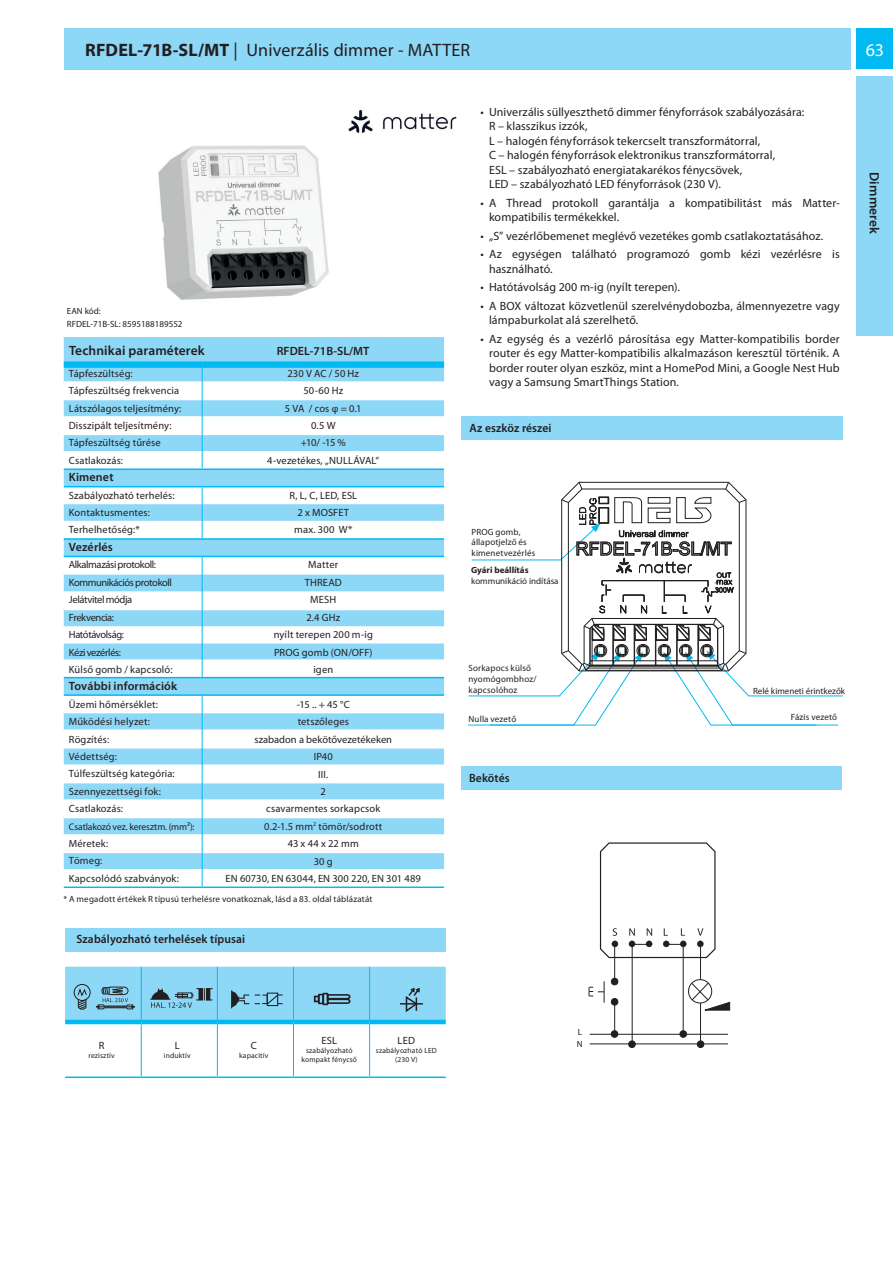
<style>
.page{position:relative;width:893px;height:1263px;background:#fff}
.page>*{position:absolute;margin:0;border:0;box-sizing:border-box;transform-origin:0 0}
.t1{font:18px "Myriad Pro";letter-spacing:.005em;color:#231f20}
.t2{font:700 18px "Myriad Pro";letter-spacing:.005em;color:#231f20}
.t3{font:18px "Myriad Pro";color:#fff}
.t4{font:600 13.5px "Myriad Pro";letter-spacing:.01em;color:#231f20}
.t5{font:12px/14.4px "Myriad Pro";letter-spacing:.01em;color:#231f20}
.t6{font:600 12px "Myriad Pro";letter-spacing:.01em;color:#231f20}
.t7{font:10.5px/17.4px "Myriad Pro";letter-spacing:.01em;color:#231f20;text-align:center}
.t8{font:10.5px/17.4px "Myriad Pro";letter-spacing:-.035em;color:#231f20}
.t9{font:9.6px "Myriad Pro";letter-spacing:-.01em;color:#231f20}
.t10{font:9px/10.8px "Myriad Pro";letter-spacing:.015em;color:#231f20}
.t11{font:700 9px "Myriad Pro";color:#231f20}
.t12{font:7.5px/9px "Myriad Pro";letter-spacing:.02em;color:#231f20;text-align:center}
.s1{font-weight:400}
</style>
<div class="page">
<div style="left:64px;top:28px;width:786px;height:41px;background:#8dd7f7"></div>
<div style="left:857px;top:28px;width:36px;height:41px;background:#00baf1"></div>
<div style="left:857px;top:76px;width:36px;height:259px;background:#8dd7f7"></div>
<div style="left:461px;top:766px;width:380px;height:24px;background:#8dd7f7"></div>
<div style="left:462px;top:416px;width:381px;height:24px;background:#8dd7f7"></div>
<div style="left:65px;top:928px;width:381px;height:24px;background:#8dd7f7"></div>
<svg style="left:64px;top:470px;width:380px;height:224px;fill:#8dd7f7"></svg>
<hr style="left:64px;top:521px;width:138px;height:1px;background:#fff">
<hr style="left:203px;top:521px;width:241px;height:1px;background:#fff">
<hr style="left:64px;top:573px;width:138px;height:2px;background:#fff">
<hr style="left:203px;top:573px;width:241px;height:2px;background:#fff">
<hr style="left:64px;top:591px;width:138px;height:2px;background:#fff">
<hr style="left:203px;top:591px;width:241px;height:2px;background:#fff">
<hr style="left:64px;top:609px;width:138px;height:1px;background:#fff">
<hr style="left:203px;top:609px;width:241px;height:1px;background:#fff">
<hr style="left:64px;top:626px;width:138px;height:2px;background:#fff">
<hr style="left:203px;top:626px;width:241px;height:2px;background:#fff">
<hr style="left:64px;top:642px;width:138px;height:1px;background:#fff">
<hr style="left:203px;top:642px;width:241px;height:1px;background:#fff">
<hr style="left:64px;top:659px;width:138px;height:2px;background:#fff">
<hr style="left:203px;top:659px;width:241px;height:2px;background:#fff">
<svg style="left:64px;top:337px;width:380px;height:131px"></svg>
<hr style="left:64px;top:468px;width:380px;height:2px;background:#00baf1">
<hr style="left:64px;top:486px;width:138px;height:1px;background:#00baf1">
<hr style="left:202px;top:486px;width:242px;height:1px;background:#00baf1">
<svg style="left:202px;top:487px;width:1px;height:51px"></svg>
<hr style="left:64px;top:538px;width:380px;height:2px;background:#00baf1">
<hr style="left:64px;top:556px;width:138px;height:1px;background:#00baf1">
<hr style="left:202px;top:556px;width:242px;height:1px;background:#00baf1">
<svg style="left:202px;top:557px;width:1px;height:120px"></svg>
<hr style="left:64px;top:677px;width:380px;height:1px;background:#00baf1">
<hr style="left:64px;top:694px;width:138px;height:2px;background:#00baf1">
<hr style="left:202px;top:694px;width:242px;height:2px;background:#00baf1">
<hr style="left:64px;top:886px;width:138px;height:2px;background:#00baf1">
<svg style="left:64px;top:696px;width:380px;height:191px"></svg>
<hr style="left:202px;top:886px;width:242px;height:2px;background:#00baf1">
<hr style="left:65px;top:1020px;width:76px;height:4px;background:#00baf1">
<hr style="left:65px;top:1076px;width:76px;height:2px;background:#00baf1">
<hr style="left:141px;top:1024px;width:1px;height:52px;background:#00baf1">
<hr style="left:141px;top:1020px;width:76px;height:4px;background:#00baf1">
<hr style="left:141px;top:1076px;width:76px;height:2px;background:#00baf1">
<hr style="left:217px;top:1024px;width:1px;height:52px;background:#00baf1">
<hr style="left:217px;top:1020px;width:76px;height:4px;background:#00baf1">
<hr style="left:217px;top:1076px;width:76px;height:2px;background:#00baf1">
<hr style="left:293px;top:1024px;width:1px;height:52px;background:#00baf1">
<hr style="left:293px;top:1020px;width:77px;height:4px;background:#00baf1">
<hr style="left:293px;top:1076px;width:77px;height:2px;background:#00baf1">
<hr style="left:369px;top:1024px;width:1px;height:52px;background:#00baf1">
<hr style="left:370px;top:1020px;width:76px;height:4px;background:#00baf1">
<hr style="left:370px;top:1076px;width:76px;height:2px;background:#00baf1">
<svg style="left:65px;top:967px;width:381px;height:55px"></svg>
<div style="left:318px;top:994px;width:6px;height:10px;border:2px solid #231f20"></div>
<img style="left:348px;top:109px;width:109px;height:25px">
<svg style="left:697px;top:1040px;width:8px;height:8px"></svg>
<svg style="left:680px;top:1030px;width:7px;height:8px"></svg>
<svg style="left:628px;top:1040px;width:8px;height:8px"></svg>
<svg style="left:611px;top:1030px;width:8px;height:8px"></svg>
<svg style="left:611px;top:998px;width:8px;height:8px"></svg>
<svg style="left:611px;top:977px;width:8px;height:9px"></svg>
<hr style="left:700px;top:944px;width:1px;height:100px;background:#231f20">
<hr style="left:683px;top:945px;width:1px;height:89px;background:#231f20">
<hr style="left:632px;top:945px;width:1px;height:99px;background:#231f20">
<hr style="left:614px;top:1002px;width:1px;height:32px;background:#231f20">
<hr style="left:614px;top:946px;width:1px;height:35px;background:#231f20">
<hr style="left:590px;top:1034px;width:138px;height:1px;background:#231f20">
<hr style="left:590px;top:1044px;width:138px;height:1px;background:#231f20">
<svg style="left:589px;top:981px;width:16px;height:21px"></svg>
<div style="left:688px;top:979px;width:24px;height:24px;border:1px solid #231f20;border-radius:50%"></div>
<svg style="left:688px;top:980px;width:42px;height:30px"></svg>
<svg style="left:600px;top:842px;width:116px;height:116px"></svg>
<img style="left:158px;top:145px;width:171px;height:154px">
<svg style="left:468px;top:482px;width:375px;height:244px"></svg>
<h1 class="t2" style="left:85px;top:43px;width:154px">RFDEL-71B-SL/MT <span class="s1">|</span></h1>
<h1 class="t3" style="left:866px;top:43px;width:20px">63</h1>
<h1 class="t1" style="left:247px;top:43px;width:225px">Univerzális dimmer - MATTER</h1>
<p class="t10" style="left:67px;top:307px;width:35px">EAN kód:</p>
<p class="t10" style="left:67px;top:319px;width:117px">RFDEL-71B-SL: 8595188189552</p>
<p class="t4" style="left:69px;top:345px;width:137px">Technikai paraméterek</p>
<p class="t7" style="left:69px;top:366px;width:114px;text-align:left">Tápfeszültség:<br>Tápfeszültség frekvencia<br>Látszólagos teljesítmény:<br>Disszipált teljesítmény:<br>Tápfeszültség tűrése<br>Csatlakozás:</p>
<p class="t6" style="left:69px;top:473px;width:46px">Kimenet</p>
<p class="t7" style="left:69px;top:487px;width:107px;text-align:left">Szabályozható terhelés:<br>Kontaktusmentes:<br>Terhelhetőség:*</p>
<p class="t6" style="left:69px;top:542px;width:46px">Vezérlés</p>
<p class="t8" style="left:69px;top:557px;width:105px">Alkalmazási protokoll:<br>Kommunikációs protokoll<br>Jelátvitel módja<br>Frekvencia:<br>Hatótávolság:<br>Kézi vezérlés:<br>Külső gomb / kapcsoló:</p>
<p class="t6" style="left:69px;top:682px;width:110px">További információk</p>
<p class="t7" style="left:69px;top:697px;width:107px;text-align:left">Üzemi hőmérséklet:<br>Működési helyzet:<br>Rögzítés:<br>Védettség:<br>Túlfeszültség kategória:<br>Szennyezettségi fok:<br>Csatlakozás:</p>
<p class="t9" style="left:69px;top:823px;width:127px">Csatlakozó vez. keresztm. (mm2):</p>
<p class="t7" style="left:69px;top:836px;width:112px;text-align:left">Méretek:<br>Tömeg:<br>Kapcsolódó szabványok:</p>
<p class="t6" style="left:277px;top:347px;width:94px">RFDEL-71B-SL/MT</p>
<p class="t7" style="left:267px;top:366px;width:114px">230 V AC / 50 Hz<br>50-60 Hz<br>5 VA / cos φ = 0.1<br>0.5 W<br>+10/ -15 %<br>4-vezetékes, „NULLÁVAL“</p>
<p class="t7" style="left:289px;top:487px;width:69px">R, L, C, LED, ESL<br>2 x MOSFET max. 300 W*</p>
<p class="t7" style="left:274px;top:557px;width:101px">Matter<br>THREAD<br>MESH<br>2.4 GHz<br>nyílt terepen 200 m-ig<br>PROG gomb (ON/OFF) igen</p>
<p class="t7" style="left:226px;top:697px;width:197px">-15 .. + 45 °C<br>tetszőleges<br>szabadon a bekötővezetékeken<br>IP40<br>III.<br>2<br>csavarmentes sorkapcsok<br>0.2-1.5 mm<sup>2</sup> tömör/sodrott<br>43 x 44 x 22 mm<br>30 g<br>EN 60730, EN 63044, EN 300 220, EN 301 489</p>
<p class="t10" style="left:64px;top:894px;width:310px">* A megadott értékek R típusú terhelésre vonatkoznak, lásd a 83. oldal táblázatát</p>
<p class="t6" style="left:76px;top:934px;width:170px">Szabályozható terhelések típusai</p>
<p class="t5" style="left:489px;top:106px;width:317px;text-indent:-9px">• Univerzális süllyeszthető dimmer fényforrások szabályozására:<br>R – klasszikus izzók,<br>L – halogén fényforrások tekercselt transzformátorral,<br>C – halogén fényforrások elektronikus transzformátorral,<br>ESL – szabályozható energiatakarékos fénycsövek,<br>LED – szabályozható LED fényforrások (230 V).</p>
<p class="t5" style="left:489px;top:197px;width:352px;text-indent:-9px">• A Thread protokoll garantálja a kompatibilitást más Matter&shy;kompatibilis termékekkel.</p>
<p class="t5" style="left:480px;top:230px;width:344px">• „S” vezérlőbemenet meglévő vezetékes gomb csatlakoztatásához.</p>
<p class="t5" style="left:489px;top:248px;width:352px;text-indent:-9px">• Az egységen található programozó gomb kézi vezérlésre is használható.</p>
<p class="t5" style="left:480px;top:281px;width:201px">• Hatótávolság 200 m-ig (nyílt terepen).</p>
<p class="t5" style="left:489px;top:300px;width:352px;text-indent:-9px">• A BOX változat közvetlenül szerelvénydobozba, álmennyezetre vagy lámpaburkolat alá szerelhető.</p>
<p class="t5" style="left:489px;top:333px;width:352px;text-align:justify;text-indent:-9px">• Az egység és a vezérlő párosítása egy Matter-kompatibilis border router és egy Matter-kompatibilis alkalmazáson keresztül történik. A border router olyan eszköz, mint a HomePod Mini, a Google Nest Hub vagy a Samsung SmartThings Station.</p>
<p class="t6" style="left:470px;top:423px;width:83px">Az eszköz részei</p>
<p class="t4" style="left:879px;top:172px;width:64px;rotate:90deg">Dimmerek</p>
<p class="t10" style="left:472px;top:527px;width:65px">PROG gomb, állapotjelző és kimenetvezérlés</p>
<p class="t11" style="left:471px;top:566px;width:59px">Gyári beállítás</p>
<p class="t10" style="left:471px;top:576px;width:89px">kommunikáció indítása</p>
<p class="t10" style="left:469px;top:664px;width:70px">Sorkapocs külső nyomógombhoz/ kapcsolóhoz</p>
<p class="t10" style="left:753px;top:686px;width:94px">Relé kimeneti érintkezők</p>
<p class="t10" style="left:469px;top:715px;width:49px">Nulla vezető</p>
<p class="t10" style="left:791px;top:713px;width:48px">Fázis vezető</p>
<p class="t6" style="left:469px;top:773px;width:42px">Bekötés</p>
<p class="t7" style="left:99px;top:1037px;width:7px">R</p>
<p class="t12" style="left:88px;top:1051px;width:28px">rezisztív</p>
<p class="t7" style="left:175px;top:1037px;width:6px">L</p>
<p class="t12" style="left:164px;top:1051px;width:28px">induktív</p>
<p class="t7" style="left:251px;top:1037px;width:8px">C</p>
<p class="t12" style="left:239px;top:1051px;width:31px">kapacitív</p>
<p class="t7" style="left:321px;top:1033px;width:17px">ESL</p>
<p class="t12" style="left:302px;top:1047px;width:57px">szabályozható kompakt fénycső</p>
<p class="t7" style="left:398px;top:1033px;width:19px">LED</p>
<p class="t12" style="left:376px;top:1047px;width:62px">szabályozható LED (230 V)</p>
<p class="t10" style="left:577px;top:1027px;width:7px;line-height:12px">L<br>N</p>
</div>
